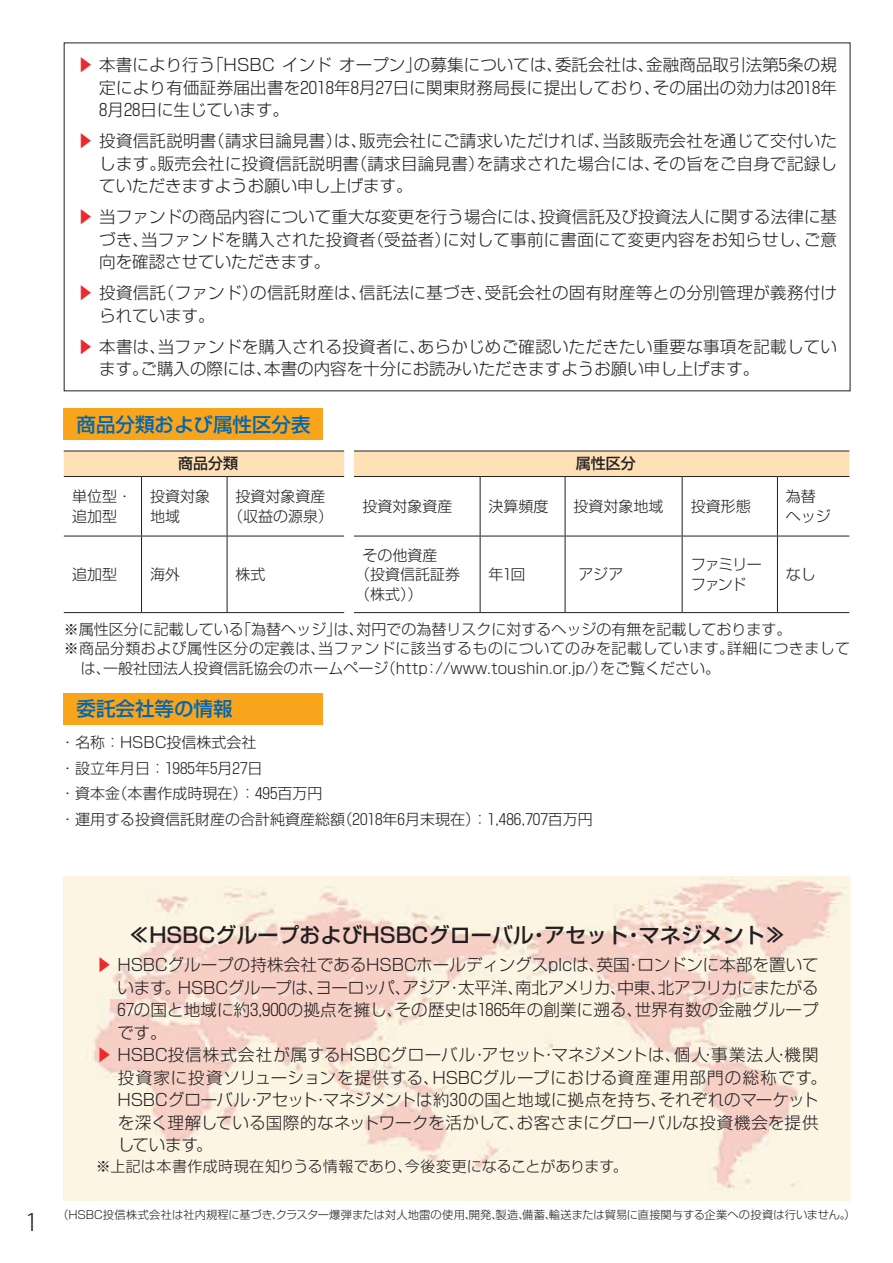
<style>
.page{position:relative;width:893px;height:1263px;background:#fff}
.page>*{position:absolute;margin:0;border:0;box-sizing:border-box;transform-origin:0 0}
.t1{font:300 24px "Koz Go Pro";color:#231f20}
.t2{font:500 21px "Shin Go Pr 5";color:#231f20}
.t3{font:500 19.5px "Shin Go Pr 5";color:#0166b3}
.t4{font:300 16.5px/22.5px "Shin Go Pr 5";letter-spacing:.01em;color:#231f20;text-align:justify}
.t5{font:300 16.5px "Shin Go Pr 5";letter-spacing:-.015em;color:#231f20}
.t6{font:300 16.5px "Shin Go Pr 5";letter-spacing:-.01em;color:#231f20}
.t7{font:300 16.5px "Shin Go Pr 5";letter-spacing:.055em;color:#231f20}
.t8{font:300 15px/19.5px "Shin Go Pr 5";color:#231f20}
.t9{font:300 15px "Shin Go Pr 5";letter-spacing:.03em;color:#231f20}
.t10{font:300 15px/19.5px "Shin Go Pr 5";letter-spacing:-.085em;color:#231f20}
.t11{font:500 15px "Shin Go Pr 5";color:#231f20}
.t12{font:300 11.25px "Shin Go Pr 5";letter-spacing:.005em;color:#231f20}
.s1{color:#ee292d}
</style>
<div class="page">
<div style="left:64px;top:409px;width:259px;height:31px;background:#f9a51b"></div>
<div style="left:64px;top:451px;width:785px;height:25px;background:#fee0b6"></div>
<hr style="left:64px;top:451px;width:78px;height:1px;background:#231f20">
<hr style="left:142px;top:451px;width:85px;height:1px;background:#231f20">
<hr style="left:227px;top:451px;width:117px;height:1px;background:#231f20">
<hr style="left:354px;top:451px;width:126px;height:1px;background:#231f20">
<hr style="left:480px;top:451px;width:85px;height:1px;background:#231f20">
<hr style="left:565px;top:451px;width:117px;height:1px;background:#231f20">
<hr style="left:682px;top:451px;width:95px;height:1px;background:#231f20">
<hr style="left:777px;top:451px;width:72px;height:1px;background:#231f20">
<hr style="left:64px;top:476px;width:78px;height:1px;background:#231f20">
<hr style="left:142px;top:476px;width:85px;height:1px;background:#231f20">
<hr style="left:141px;top:477px;width:1px;height:59px;background:#231f20">
<hr style="left:227px;top:476px;width:117px;height:1px;background:#231f20">
<hr style="left:227px;top:477px;width:1px;height:59px;background:#231f20">
<hr style="left:354px;top:476px;width:126px;height:1px;background:#231f20">
<hr style="left:480px;top:476px;width:85px;height:1px;background:#231f20">
<hr style="left:480px;top:477px;width:1px;height:59px;background:#231f20">
<hr style="left:565px;top:476px;width:117px;height:1px;background:#231f20">
<hr style="left:565px;top:477px;width:1px;height:59px;background:#231f20">
<hr style="left:682px;top:476px;width:95px;height:1px;background:#231f20">
<hr style="left:682px;top:477px;width:1px;height:59px;background:#231f20">
<hr style="left:777px;top:476px;width:72px;height:1px;background:#231f20">
<hr style="left:777px;top:477px;width:1px;height:59px;background:#231f20">
<hr style="left:64px;top:536px;width:78px;height:1px;background:#231f20">
<hr style="left:142px;top:536px;width:85px;height:1px;background:#231f20">
<hr style="left:141px;top:536px;width:1px;height:76px;background:#231f20">
<hr style="left:227px;top:536px;width:117px;height:1px;background:#231f20">
<hr style="left:227px;top:536px;width:1px;height:76px;background:#231f20">
<hr style="left:64px;top:612px;width:78px;height:1px;background:#231f20">
<hr style="left:142px;top:612px;width:85px;height:1px;background:#231f20">
<hr style="left:227px;top:612px;width:117px;height:1px;background:#231f20">
<hr style="left:354px;top:536px;width:126px;height:1px;background:#231f20">
<hr style="left:480px;top:536px;width:85px;height:1px;background:#231f20">
<hr style="left:480px;top:536px;width:1px;height:76px;background:#231f20">
<hr style="left:565px;top:536px;width:117px;height:1px;background:#231f20">
<hr style="left:565px;top:536px;width:1px;height:76px;background:#231f20">
<hr style="left:682px;top:536px;width:95px;height:1px;background:#231f20">
<hr style="left:682px;top:536px;width:1px;height:76px;background:#231f20">
<hr style="left:777px;top:536px;width:72px;height:1px;background:#231f20">
<hr style="left:777px;top:536px;width:1px;height:76px;background:#231f20">
<hr style="left:354px;top:612px;width:126px;height:1px;background:#231f20">
<hr style="left:480px;top:612px;width:85px;height:1px;background:#231f20">
<hr style="left:565px;top:612px;width:117px;height:1px;background:#231f20">
<hr style="left:682px;top:612px;width:95px;height:1px;background:#231f20">
<hr style="left:777px;top:612px;width:72px;height:1px;background:#231f20">
<div style="left:64px;top:693px;width:259px;height:31px;background:#f9a51b"></div>
<img style="left:64px;top:877px;width:786px;height:324px">
<p class="t4" style="left:99px;top:52px;width:739px;text-indent:-22px"><span class="s1">▶</span> 本書により行う「HSBC インド オープン」の募集については、委託会社は、金融商品取引法第5条の規定により有価証券届出書を2018年8月27日に関東財務局長に提出しており、その届出の効力は2018年8月28日に生じています。</p>
<p class="t4" style="left:99px;top:128px;width:739px;text-indent:-22px"><span class="s1">▶</span> 投資信託説明書（請求目論見書）は、販売会社にご請求いただければ、当該販売会社を通じて交付いたします。販売会社に投資信託説明書（請求目論見書）を請求された場合には、その旨をご自身で記録していただきますようお願い申し上げます。</p>
<p class="t4" style="left:99px;top:204px;width:739px;text-indent:-22px"><span class="s1">▶</span> 当ファンドの商品内容について重大な変更を行う場合には、投資信託及び投資法人に関する法律に基づき、当ファンドを購入された投資者（受益者）に対して事前に書面にて変更内容をお知らせし、ご意向を確認させていただきます。</p>
<p class="t4" style="left:99px;top:280px;width:739px;text-indent:-22px"><span class="s1">▶</span> 投資信託（ファンド）の信託財産は、信託法に基づき、受託会社の固有財産等との分別管理が義務付けられています。</p>
<p class="t4" style="left:99px;top:334px;width:739px;text-indent:-22px"><span class="s1">▶</span> 本書は、当ファンドを購入される投資者に、あらかじめご確認いただきたい重要な事項を記載しています。ご購入の際には、本書の内容を十分にお読みいただきますようお願い申し上げます。</p>
<p class="t3" style="left:77px;top:408px;width:236px">商品分類および属性区分表</p>
<p class="t11" style="left:178px;top:451px;width:61px">商品分類</p>
<p class="t11" style="left:576px;top:451px;width:61px">属性区分</p>
<p class="t8" style="left:72px;top:485px;width:61px">単位型・追加型</p>
<p class="t8" style="left:150px;top:485px;width:61px">投資対象地域</p>
<p class="t8" style="left:228px;top:485px;width:106px;text-align:center">投資対象資産（収益の源泉）</p>
<p class="t8" style="left:362px;top:495px;width:91px">投資対象資産</p>
<p class="t8" style="left:489px;top:495px;width:61px">決算頻度</p>
<p class="t8" style="left:574px;top:495px;width:91px">投資対象地域</p>
<p class="t8" style="left:691px;top:495px;width:61px">投資形態</p>
<p class="t8" style="left:786px;top:485px;width:46px">為替ヘッジ</p>
<p class="t8" style="left:355px;top:544px;width:106px;text-indent:8px">その他資産<br>（投資信託証券（株式））</p>
<p class="t8" style="left:489px;top:563px;width:38px">年1回</p>
<p class="t8" style="left:579px;top:563px;width:46px">アジア</p>
<p class="t10" style="left:691px;top:553px;width:73px">ファミリーファンド</p>
<p class="t8" style="left:786px;top:563px;width:31px">なし</p>
<p class="t8" style="left:64px;top:618px;width:729px">※属性区分に記載している「為替ヘッジ」は、対円での為替リスクに対するヘッジの有無を記載しております。</p>
<p class="t9" style="left:64px;top:636px;width:788px">※商品分類および属性区分の定義は、当ファンドに該当するものについてのみを記載しています。詳細につきまして</p>
<p class="t8" style="left:81px;top:657px;width:641px">は、一般社団法人投資信託協会のホームページ（http：//www.toushin.or.jp/）をご覧ください。</p>
<p class="t3" style="left:77px;top:693px;width:158px">委託会社等の情報</p>
<p class="t8" style="left:60px;top:728px;width:534px;line-height:25.5px">・名称：HSBC投信株式会社<br>・設立年月日：1985年5月27日<br>・資本金（本書作成時現在）：495百万円<br>・運用する投資信託財産の合計純資産総額（2018年6月末現在）：1,486,707百万円</p>
<p class="t8" style="left:72px;top:563px;width:46px">追加型</p>
<p class="t8" style="left:150px;top:563px;width:31px">海外</p>
<p class="t8" style="left:236px;top:563px;width:31px">株式</p>
<h1 class="t1" style="left:25px;top:1207px;width:15px">1</h1>
<p class="t2" style="left:128px;top:918px;width:659px">≪HSBCグループおよびHSBCグローバル・アセット・マネジメント≫</p>
<p class="t4" style="left:96px;top:952px;width:724px"><span class="s1">▶</span> HSBCグループの持株会社であるHSBCホールディングスplcは、英国・ロンドンに本部を置いて</p>
<p class="t5" style="left:118px;top:974px;width:703px">います。HSBCグループは、ヨーロッパ、アジア・太平洋、南北アメリカ、中東、北アフリカにまたがる</p>
<p class="t4" style="left:118px;top:997px;width:702px">67の国と地域に約3,900の拠点を擁し、その歴史は1865年の創業に遡る、世界有数の金融グループ</p>
<p class="t4" style="left:118px;top:1019px;width:51px">です。</p>
<p class="t4" style="left:96px;top:1042px;width:724px"><span class="s1">▶</span> HSBC投信株式会社が属するHSBCグローバル・アセット・マネジメントは、個人・事業法人・機関</p>
<p class="t7" style="left:118px;top:1064px;width:711px">投資家に投資ソリューションを提供する、HSBCグループにおける資産運用部門の総称です。</p>
<p class="t6" style="left:118px;top:1086px;width:703px">HSBCグローバル・アセット・マネジメントは約30の国と地域に拠点を持ち、それぞれのマーケット</p>
<p class="t4" style="left:118px;top:1109px;width:702px">を深く理解している国際的なネットワークを活かして、お客さまにグローバルな投資機会を提供</p>
<p class="t4" style="left:118px;top:1132px;width:96px">しています。</p>
<p class="t8" style="left:96px;top:1155px;width:533px">※上記は本書作成時現在知りうる情報であり、今後変更になることがあります。</p>
<p class="t12" style="left:58px;top:1205px;width:799px">（HSBC投信株式会社は社内規程に基づき、クラスター爆弾または対人地雷の使用、開発、製造、備蓄、輸送または貿易に直接関与する企業への投資は行いません。）</p>
</div>
